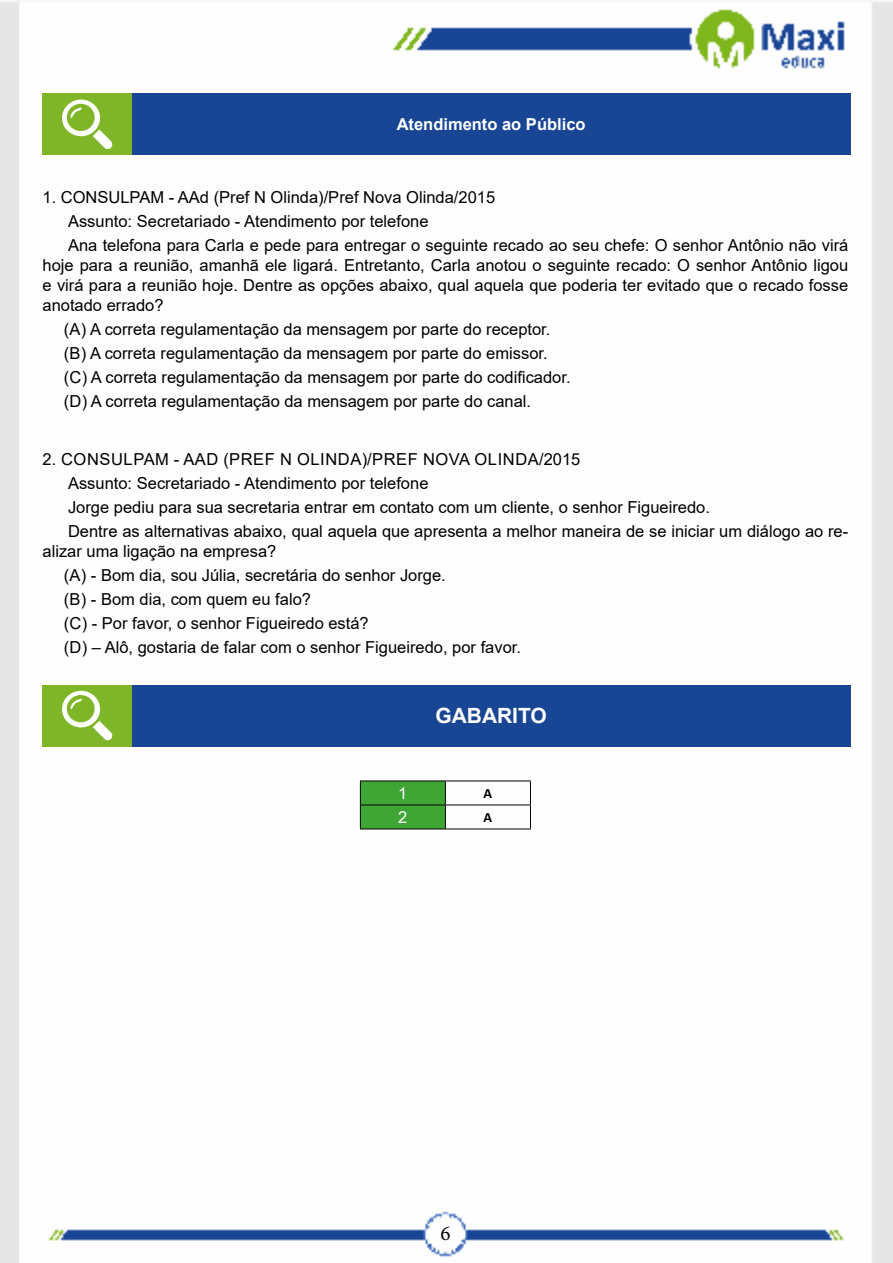
<style>
.page{position:relative;width:893px;height:1263px;background:#fff}
.page>*{position:absolute;margin:0;border:0;box-sizing:border-box;transform-origin:0 0}
.t1{font:700 21px "Arial";color:#fff}
.t2{font:21px "Minion Pro";color:#000}
.t3{font:16.5px/24px "Arial";color:#000}
.t4{font:700 16.5px "Arial";color:#fff}
.t5{font:16.5px "Arial";color:#fff}
.t6{font:700 14.25px "Calibri";color:#000}
</style>
<div class="page">
<img style="left:0;top:1px;width:893px;height:1262px">
<div style="left:43px;top:94px;width:89px;height:61px;background:#7fb628"></div>
<div style="left:132px;top:94px;width:718px;height:61px;background:#184695"></div>
<svg style="left:62px;top:100px;width:51px;height:49px"></svg>
<div style="left:43px;top:685px;width:89px;height:61px;background:#7fb628"></div>
<div style="left:132px;top:685px;width:718px;height:61px;background:#184695"></div>
<svg style="left:62px;top:691px;width:51px;height:50px"></svg>
<hr style="left:445px;top:780px;width:86px;height:1px;background:#000">
<hr style="left:445px;top:805px;width:86px;height:1px;background:#000">
<svg style="left:530px;top:781px;width:1px;height:48px"></svg>
<hr style="left:445px;top:829px;width:86px;height:1px;background:#000">
<hr style="left:360px;top:780px;width:85px;height:1px;background:#000">
<svg style="left:360px;top:781px;width:86px;height:48px;background:#3b9a31"></svg>
<hr style="left:360px;top:829px;width:85px;height:1px;background:#000">
<p class="t4" style="left:397px;top:113px;width:190px">Atendimento ao Público</p>
<p class="t3" style="left:68px;top:185px;width:782px;text-indent:-26px">1. CONSULPAM - AAd (Pref N Olinda)/Pref Nova Olinda/2015<br>Assunto: Secretariado - Atendimento por telefone<br>Ana telefona para Carla e pede para entregar o seguinte recado ao seu chefe: O senhor Antônio não virá</p>
<p class="t3" style="left:43px;top:255px;width:807px;line-height:19.8px;text-align:justify">hoje para a reunião, amanhã ele ligará. Entretanto, Carla anotou o seguinte recado: O senhor Antônio ligou e virá para a reunião hoje. Dentre as opções abaixo, qual aquela que poderia ter evitado que o recado fosse anotado errado?</p>
<p class="t3" style="left:64px;top:317px;width:508px">(A) A correta regulamentação da mensagem por parte do receptor. (B) A correta regulamentação da mensagem por parte do emissor. (C) A correta regulamentação da mensagem por parte do codificador. (D) A correta regulamentação da mensagem por parte do canal.</p>
<p class="t3" style="left:68px;top:447px;width:782px;text-indent:-26px">2. CONSULPAM - AAD (PREF N OLINDA)/PREF NOVA OLINDA/2015<br>Assunto: Secretariado - Atendimento por telefone<br>Jorge pediu para sua secretaria entrar em contato com um cliente, o senhor Figueiredo.<br>Dentre as alternativas abaixo, qual aquela que apresenta a melhor maneira de se iniciar um diálogo ao re-</p>
<p class="t3" style="left:64px;top:539px;width:459px;text-indent:-21px">alizar uma ligação na empresa?<br>(A) - Bom dia, sou Júlia, secretária do senhor Jorge.<br>(B) - Bom dia, com quem eu falo?<br>(C) - Por favor, o senhor Figueiredo está?<br>(D) – Alô, gostaria de falar com o senhor Figueiredo, por favor.</p>
<p class="t1" style="left:435px;top:701px;width:113px">GABARITO</p>
<p class="t5" style="left:398px;top:782px;width:11px">1</p>
<p class="t6" style="left:484px;top:783px;width:10px">A</p>
<p class="t5" style="left:398px;top:806px;width:11px">2</p>
<p class="t6" style="left:484px;top:807px;width:10px">A</p>
<p class="t2" style="left:440px;top:1219px;width:12px">6</p>
</div>
